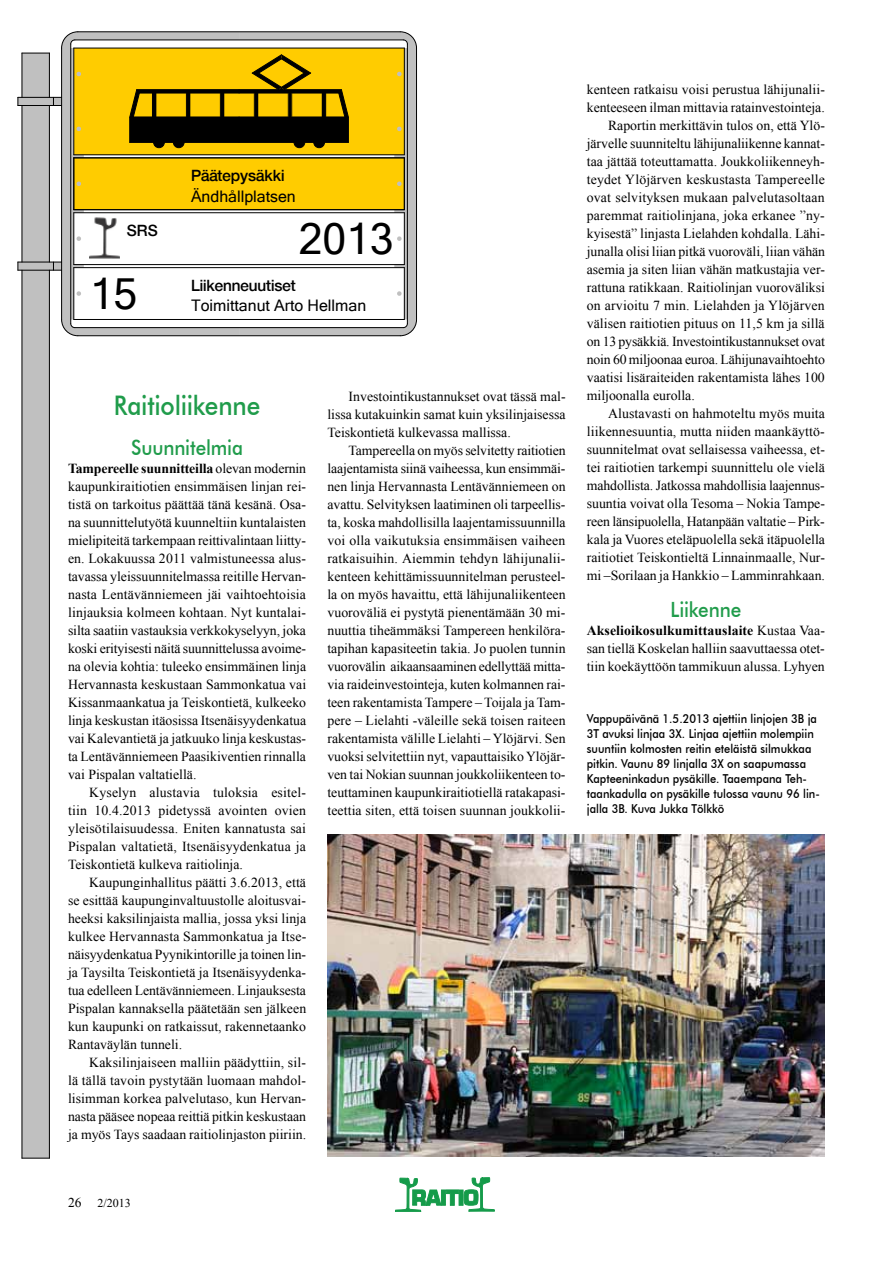
<style>
.page{position:relative;width:893px;height:1263px;background:#fff}
.page>*{position:absolute;margin:0;border:0;box-sizing:border-box;transform-origin:0 0}
.t1{font:42.75px "Microsoft Sans Serif";color:#000}
.t2{font:500 27px "Futura BT";letter-spacing:-.01em;color:#209c4b;scale:.9 1}
.t3{font:500 21px "Futura BT";letter-spacing:-.005em;color:#209c4b;scale:.9 1}
.t4{font:15.9px "Microsoft Sans Serif";color:#000}
.t5{font:500 15.9px "Helvetica";color:#000}
.t6{font:13.8px/18px "Times New Roman";color:#000;text-align:justify}
.t7{font:500 12.3px/15px "Futura BT";color:#000;scale:.9 1}
.t8{font:12px "Times New Roman";color:#000}
.s1{font-weight:700}
.s2{font-size:13.5px}
</style>
<div class="page">
<svg style="left:18px;top:53px;width:43px;height:1105px;fill:#c0c0c0"></svg>
<svg style="left:62px;top:33px;width:177px;height:302px"></svg>
<svg style="left:239px;top:33px;width:177px;height:302px"></svg>
<svg style="left:129px;top:55px;width:220px;height:93px;background:#997a00"></svg>
<hr style="left:284px;top:89px;width:57px;height:1px;background:#000">
<hr style="left:74px;top:48px;width:1px;height:107px;background:#000">
<hr style="left:404px;top:48px;width:1px;height:107px;background:#000">
<hr style="left:74px;top:155px;width:330px;height:1px;background:#000">
<hr style="left:74px;top:48px;width:330px;height:1px;background:#000">
<hr style="left:74px;top:212px;width:330px;height:1px;background:#000">
<hr style="left:74px;top:264px;width:330px;height:1px;background:#000">
<hr style="left:74px;top:267px;width:330px;height:1px;background:#000">
<hr style="left:74px;top:319px;width:330px;height:1px;background:#000">
<hr style="left:404px;top:268px;width:1px;height:51px;background:#000">
<hr style="left:404px;top:213px;width:1px;height:52px;background:#000">
<hr style="left:74px;top:213px;width:1px;height:52px;background:#000">
<hr style="left:74px;top:158px;width:1px;height:52px;background:#000">
<hr style="left:74px;top:209px;width:330px;height:1px;background:#000">
<hr style="left:404px;top:158px;width:1px;height:52px;background:#000">
<hr style="left:74px;top:158px;width:330px;height:1px;background:#000">
<hr style="left:407px;top:44px;width:1px;height:280px;background:#000">
<hr style="left:416px;top:48px;width:1px;height:271px;background:#000">
<hr style="left:75px;top:40px;width:328px;height:1px;background:#000">
<hr style="left:78px;top:32px;width:322px;height:1px;background:#000">
<hr style="left:70px;top:44px;width:1px;height:280px;background:#000">
<hr style="left:61px;top:48px;width:1px;height:271px;background:#000">
<hr style="left:49px;top:53px;width:1px;height:44px;background:#000">
<hr style="left:22px;top:53px;width:1px;height:44px;background:#000">
<svg style="left:22px;top:53px;width:27px;height:1px"></svg>
<svg style="left:22px;top:1158px;width:27px;height:1px"></svg>
<hr style="left:18px;top:97px;width:44px;height:1px;background:#000">
<hr style="left:18px;top:105px;width:44px;height:1px;background:#000">
<hr style="left:22px;top:105px;width:1px;height:157px;background:#000">
<hr style="left:49px;top:105px;width:1px;height:157px;background:#000">
<hr style="left:18px;top:270px;width:44px;height:1px;background:#000">
<hr style="left:18px;top:262px;width:44px;height:1px;background:#000">
<hr style="left:49px;top:270px;width:1px;height:888px;background:#000">
<hr style="left:22px;top:270px;width:1px;height:888px;background:#000">
<hr style="left:74px;top:268px;width:1px;height:51px;background:#000">
<hr style="left:75px;top:327px;width:328px;height:1px;background:#000">
<hr style="left:78px;top:335px;width:322px;height:1px;background:#000">
<svg style="left:61px;top:319px;width:17px;height:17px"></svg>
<svg style="left:400px;top:319px;width:17px;height:17px"></svg>
<svg style="left:61px;top:32px;width:17px;height:16px"></svg>
<svg style="left:400px;top:32px;width:17px;height:16px"></svg>
<img style="left:327px;top:834px;width:498px;height:323px">
<svg style="left:395px;top:1177px;width:100px;height:35px"></svg>
<p class="t5" style="left:191px;top:166px;width:95px">Päätepysäkki</p>
<p class="t5" style="left:127px;top:221px;width:32px">SRS</p>
<p class="t4" style="left:191px;top:186px;width:106px">Ändhållplatsen</p>
<h1 class="t1" style="left:299px;top:211px;width:96px">2013</h1>
<h1 class="t1" style="left:90px;top:266px;width:49px">15</h1>
<p class="t5" style="left:191px;top:276px;width:106px">Liikenneuutiset</p>
<p class="t4" style="left:191px;top:295px;width:177px">Toimittanut Arto Hellman</p>
<h2 class="t2" style="left:114px;top:389px;width:164px">Raitioliikenne</h2>
<h3 class="t3" style="left:131px;top:435px;width:126px">Suunnitelmia</h3>
<p class="t6" style="left:68px;top:459px;width:240px"><span class="s1">Tampereelle suunnitteilla</span> olevan modernin kaupunkiraitiotien ensimmäisen linjan rei&shy;tistä on tarkoitus päättää tänä kesänä. Osa&shy;na suunnittelutyötä kuunneltiin kuntalaisten mielipiteitä tarkempaan reittivalintaan liitty&shy;en. Lokakuussa 2011 valmistuneessa alus&shy;tavassa yleissuunnitelmassa reitille Hervan&shy;nasta Lentävänniemeen jäi vaihtoehtoisia linjauksia kolmeen kohtaan. Nyt kuntalai&shy;silta saatiin vastauksia verkkokyselyyn, joka koski erityisesti näitä suunnittelussa avoime&shy;na olevia kohtia: tuleeko ensimmäinen linja Hervannasta keskustaan Sammonkatua vai Kissanmaankatua ja Teiskontietä, kulkeeko linja keskustan itäosissa Itsenäisyydenkatua vai Kalevantietä ja jatkuuko linja keskustas&shy;ta Lentävänniemeen Paasikiventien rinnalla vai Pispalan valtatiellä.</p>
<p class="t6" style="left:68px;top:783px;width:240px;text-indent:21px">Kyselyn alustavia tuloksia esitel&shy;tiin 10.4.2013 pidetyssä avointen ovien yleisötilaisuudessa. Eniten kannatusta sai Pispalan valtatietä, Itsenäisyydenkatua ja Teiskontietä kulkeva raitiolinja.</p>
<p class="t6" style="left:68px;top:873px;width:240px;text-indent:21px">Kaupunginhallitus päätti 3.6.2013, että se esittää kaupunginvaltuustolle aloitusvai&shy;heeksi kaksilinjaista mallia, jossa yksi linja kulkee Hervannasta Sammonkatua ja Itse&shy;näisyydenkatua Pyynikintorille ja toinen lin&shy;ja Taysilta Teiskontietä ja Itsenäisyydenka&shy;tua edelleen Lentävänniemeen. Linjauksesta Pispalan kannaksella päätetään sen jälkeen kun kaupunki on ratkaissut, rakennetaanko Rantaväylän tunneli.</p>
<p class="t6" style="left:68px;top:1053px;width:240px;text-indent:21px">Kaksilinjaiseen malliin päädyttiin, sil&shy;lä tällä tavoin pystytään luomaan mahdol&shy;lisimman korkea palvelutaso, kun Hervan&shy;nasta pääsee nopeaa reittiä pitkin keskustaan ja myös Tays saadaan raitiolinjaston piiriin.</p>
<p class="t6" style="left:327px;top:387px;width:240px;text-indent:21px">Investointikustannukset ovat tässä mal&shy;lissa kutakuinkin samat kuin yksilinjaisessa Teiskontietä kulkevassa mallissa.</p>
<p class="t6" style="left:327px;top:441px;width:240px;text-indent:21px">Tampereella on myös selvitetty raitiotien laajentamista siinä vaiheessa, kun ensimmäi&shy;nen linja Hervannasta Lentävänniemeen on avattu. Selvityksen laatiminen oli tarpeellis&shy;ta, koska mahdollisilla laajentamissuunnilla voi olla vaikutuksia ensimmäisen vaiheen ratkaisuihin. Aiemmin tehdyn lähijunalii&shy;kenteen kehittämissuunnitelman perusteel&shy;la on myös havaittu, että lähijunaliikenteen vuoroväliä ei pystytä pienentämään 30 mi&shy;nuuttia tiheämmäksi Tampereen henkilöra&shy;tapihan kapasiteetin takia. Jo puolen tunnin vuorovälin aikaansaaminen edellyttää mitta&shy;via raideinvestointeja, kuten kolmannen rai&shy;teen rakentamista Tampere – Toijala ja Tam&shy;pere – Lielahti -väleille sekä toisen raiteen rakentamista välille Lielahti – Ylöjärvi. Sen vuoksi selvitettiin nyt, vapauttaisiko Ylöjär&shy;ven tai Nokian suunnan joukkoliikenteen to&shy;teuttaminen kaupunkiraitiotiellä ratakapasi&shy;teettia siten, että toisen suunnan joukkolii-</p>
<p class="t6" style="left:587px;top:81px;width:240px">kenteen ratkaisu voisi perustua lähijunalii-</p>
<p class="t6" style="left:587px;top:98px;width:239px">kenteeseen ilman mittavia ratainvestointeja.</p>
<p class="t6" style="left:608px;top:116px;width:218px">Raportin merkittävin tulos on, että Ylö-</p>
<p class="t6" style="left:587px;top:134px;width:240px">järvelle suunniteltu lähijunaliikenne kannat-</p>
<p class="t6" style="left:587px;top:152px;width:240px">taa jättää toteuttamatta. Joukkoliikenneyh-</p>
<p class="t6" style="left:587px;top:170px;width:239px">teydet Ylöjärven keskustasta Tampereelle</p>
<p class="t6" style="left:587px;top:188px;width:239px">ovat selvityksen mukaan palvelutasoltaan</p>
<p class="t6" style="left:587px;top:206px;width:239px">paremmat raitiolinjana, joka erkanee ”ny-</p>
<p class="t6" style="left:587px;top:224px;width:240px">kyisestä” linjasta Lielahden kohdalla. Lähi-</p>
<p class="t6" style="left:587px;top:242px;width:240px">junalla olisi liian pitkä vuoroväli, liian vähän</p>
<p class="t6" style="left:587px;top:260px;width:240px">asemia ja siten liian vähän matkustajia ver-</p>
<p class="t6" style="left:587px;top:278px;width:240px">rattuna ratikkaan. Raitiolinjan vuoroväliksi</p>
<p class="t6" style="left:587px;top:296px;width:239px">on arvioitu 7 min. Lielahden ja Ylöjärven</p>
<p class="t6" style="left:587px;top:314px;width:239px">välisen raitiotien pituus on 11,5 km ja sillä</p>
<p class="t6" style="left:587px;top:332px;width:240px">on 13 pysäkkiä. Investointikustannukset ovat</p>
<p class="t6" style="left:587px;top:350px;width:240px">noin 60 miljoonaa euroa. Lähijunavaihtoehto</p>
<p class="t6" style="left:587px;top:368px;width:240px">vaatisi lisäraiteiden rakentamista lähes 100</p>
<p class="t6" style="left:587px;top:386px;width:110px">miljoonalla eurolla.</p>
<p class="t6" style="left:608px;top:404px;width:219px">Alustavasti on hahmoteltu myös muita</p>
<p class="t6" style="left:587px;top:422px;width:240px">liikennesuuntia, mutta niiden maankäyttö-</p>
<p class="t6" style="left:587px;top:440px;width:240px">suunnitelmat ovat sellaisessa vaiheessa, et-</p>
<p class="t6" style="left:587px;top:458px;width:240px">tei raitiotien tarkempi suunnittelu ole vielä</p>
<p class="t6" style="left:587px;top:476px;width:240px">mahdollista. Jatkossa mahdollisia laajennus-</p>
<p class="t6" style="left:587px;top:494px;width:240px">suuntia voivat olla Tesoma – Nokia Tampe-</p>
<p class="t6" style="left:587px;top:512px;width:240px">reen länsipuolella, Hatanpään valtatie – Pirk-</p>
<p class="t6" style="left:587px;top:530px;width:240px">kala ja Vuores eteläpuolella sekä itäpuolella</p>
<p class="t6" style="left:587px;top:548px;width:240px">raitiotiet Teiskontieltä Linnainmaalle, Nur-</p>
<p class="t6" style="left:587px;top:566px;width:240px">mi –Sorilaan ja Hankkio – Lamminrahkaan.</p>
<h3 class="t3" style="left:670px;top:596px;width:80px">Liikenne</h3>
<p class="t6" style="left:587px;top:621px;width:240px"><span class="s1">Akselioikosulkumittauslaite</span> Kustaa Vaa&shy;san tiellä Koskelan halliin saavuttaessa otet&shy;tiin koekäyttöön tammikuun alussa. Lyhyen</p>
<p class="t7" style="left:587px;top:711px;width:260px">Vappupäivänä 1.5.2013 ajettiin linjojen 3B ja 3T avuksi linjaa 3X. Linjaa ajettiin molempiin suuntiin kolmosten reitin eteläistä silmukkaa pitkin. Vaunu 89 linjalla 3X on saapumassa Kapteeninkadun pysäkille. Taaempana Teh&shy;taankadulla on pysäkille tulossa vaunu 96 lin&shy;jalla 3B. Kuva Jukka Tölkkö</p>
<p class="t8" style="left:68px;top:1195px;width:64px"><span class="s2">26</span> 2/2013</p>
</div>
